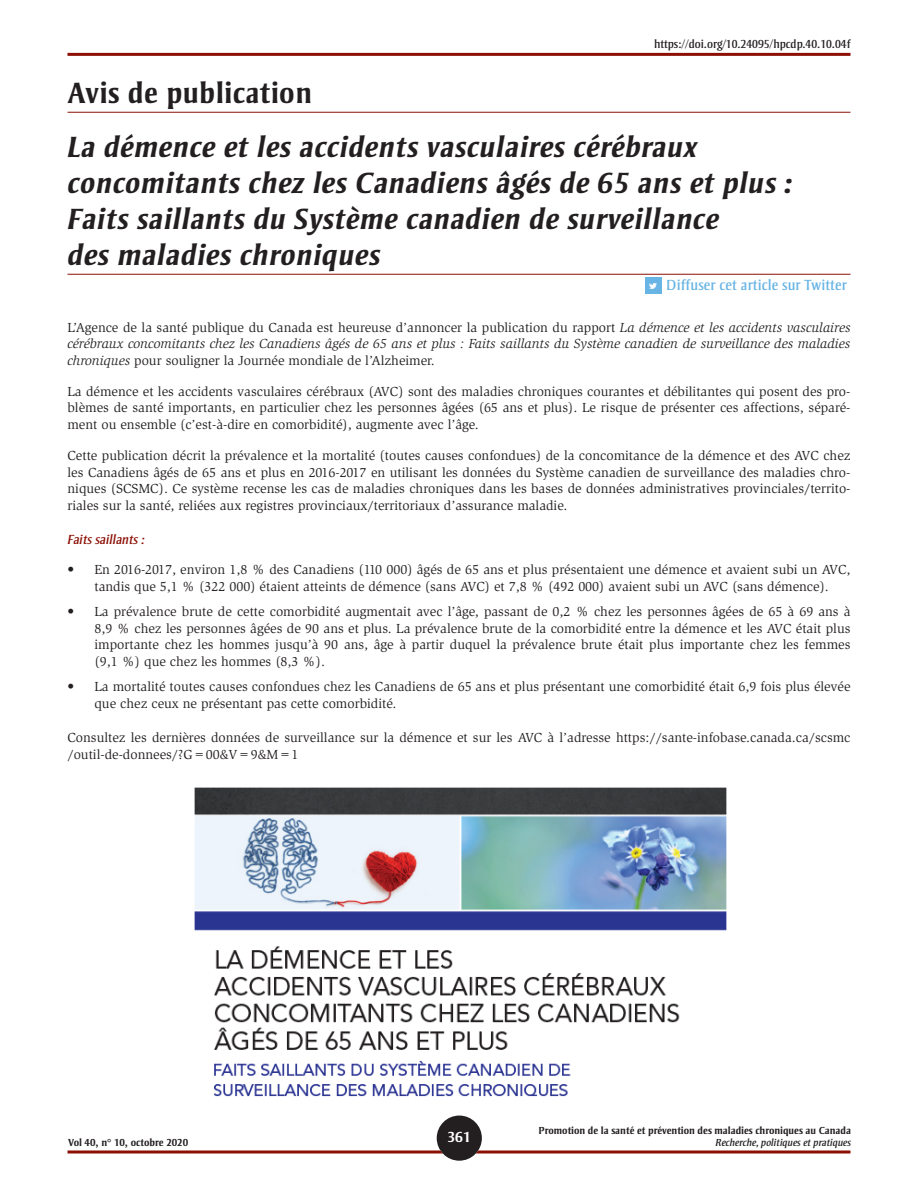
<style>
.page{position:relative;width:918px;height:1188px;background:#fff}
.page>*{position:absolute;margin:0;border:0;box-sizing:border-box;transform-origin:0 0}
.TITLE_auteur{font:italic 700 30px/36px "Strayhorn MT Std";letter-spacing:.015em;color:#231f20}
.TITLE_auteur-2{font:700 30px "Strayhorn MT Std";letter-spacing:.015em;color:#231f20}
.t1{font:15px "Strayhorn MT Std";letter-spacing:.01em;color:#68b4e4}
.t2{font:700 15px "Strayhorn MT Std";color:#fff}
.BODY{font:13.5px/16.5px "Slimbach Std";color:#231f20;text-align:justify}
.BODY-2{font:italic 13.5px/16.5px "Slimbach Std";color:#231f20;text-align:justify}
.t3{font:italic 13.5px "Strayhorn MT Std";color:#8c0f05}
.t4{font:12px "Strayhorn MT Std";color:#231f20}
.t5{font:700 10.5px "Strayhorn MT Std";color:#231f20}
.t6{font:italic 10.5px "Strayhorn MT Std";color:#231f20}
.s1{font-style:normal}
</style>
<div class="page">
<svg style="left:68px;top:1150px;width:782px;height:4px;background:#a84a43"></svg>
<div style="left:437px;top:1116px;width:45px;height:45px;background:#231f20;border-radius:50%"></div>
<hr style="left:68px;top:53px;width:782px;height:3px;background:#8c0f05">
<hr style="left:68px;top:112px;width:782px;height:1px;background:#8c0f05">
<hr style="left:68px;top:274px;width:782px;height:1px;background:#8c0f05">
<img style="left:194px;top:787px;width:533px;height:310px">
<div style="left:645px;top:277px;width:16px;height:17px;background:#68b4e4"></div>
<svg style="left:650px;top:283px;width:7px;height:6px"></svg>
<h4 class="t4" style="left:654px;top:37px;width:198px">https://doi.org/10.24095/hpcdp.40.10.04f</h4>
<p class="TITLE_auteur-2" style="left:68px;top:75px;width:246px">Avis de publication</p>
<p class="TITLE_auteur" style="left:68px;top:128px;width:726px">La démence et les accidents vasculaires cérébraux concomitants chez les Canadiens âgés de 65 ans et plus :<br>Faits saillants du Système canadien de surveillance<br>des maladies chroniques</p>
<h2 class="t1" style="left:666px;top:276px;width:182px">Diffuser cet article sur Twitter</h2>
<p class="BODY-2" style="left:68px;top:319px;width:785px"><span class="s1">L’Agence de la santé publique du Canada est heureuse d’annoncer la publication du rapport</span> La démence et les accidents vasculaires cérébraux concomitants chez les Canadiens âgés de 65 ans et plus : Faits saillants du Système canadien de surveillance des maladies chroniques <span class="s1">pour souligner la Journée mondiale de l’Alzheimer.</span></p>
<p class="BODY" style="left:68px;top:383px;width:785px">La démence et les accidents vasculaires cérébraux (AVC) sont des maladies chroniques courantes et débilitantes qui posent des pro&shy;blèmes de santé importants, en particulier chez les personnes âgées (65 ans et plus). Le risque de présenter ces affections, séparé&shy;ment ou ensemble (c’est-à-dire en comorbidité), augmente avec l’âge.</p>
<p class="BODY" style="left:68px;top:447px;width:785px">Cette publication décrit la prévalence et la mortalité (toutes causes confondues) de la concomitance de la démence et des AVC chez les Canadiens âgés de 65 ans et plus en 2016-2017 en utilisant les données du Système canadien de surveillance des maladies chro&shy;niques (SCSMC). Ce système recense les cas de maladies chroniques dans les bases de données administratives provinciales/territo&shy;riales sur la santé, reliées aux registres provinciaux/territoriaux d’assurance maladie.</p>
<h3 class="t3" style="left:68px;top:532px;width:79px">Faits saillants :</h3>
<p class="BODY" style="left:68px;top:561px;width:785px;text-align:center">• En 2016-2017, environ 1,8 % des Canadiens (110 000) âgés de 65 ans et plus présentaient une démence et avaient subi un AVC, tandis que 5,1 % (322 000) étaient atteints de démence (sans AVC) et 7,8 % (492 000) avaient subi un AVC (sans démence).</p>
<p class="BODY" style="left:94px;top:603px;width:758px;text-indent:-27px">• La prévalence brute de cette comorbidité augmentait avec l’âge, passant de 0,2 % chez les personnes âgées de 65 à 69 ans à 8,9 % chez les personnes âgées de 90 ans et plus. La prévalence brute de la comorbidité entre la démence et les AVC était plus importante chez les hommes jusqu’à 90 ans, âge à partir duquel la prévalence brute était plus importante chez les femmes (9,1 %) que chez les hommes (8,3 %).</p>
<p class="BODY" style="left:94px;top:678px;width:757px;text-indent:-27px">• La mortalité toutes causes confondues chez les Canadiens de 65 ans et plus présentant une comorbidité était 6,9 fois plus élevée que chez ceux ne présentant pas cette comorbidité.</p>
<p class="BODY" style="left:68px;top:729px;width:785px">Consultez les dernières données de surveillance sur la démence et sur les AVC à l’adresse https://sante-infobase.canada.ca/scsmc /outil-de-donnees/?G=00&amp;V=9&amp;M=1</p>
<p class="t5" style="left:539px;top:1125px;width:314px">Promotion de la santé et prévention des maladies chroniques au Canada</p>
<p class="t2" style="left:447px;top:1128px;width:25px">361</p>
<p class="t5" style="left:68px;top:1137px;width:122px">Vol 40, n° 10, octobre 2020</p>
<p class="t6" style="left:715px;top:1137px;width:137px">Recherche, politiques et pratiques</p>
</div>
